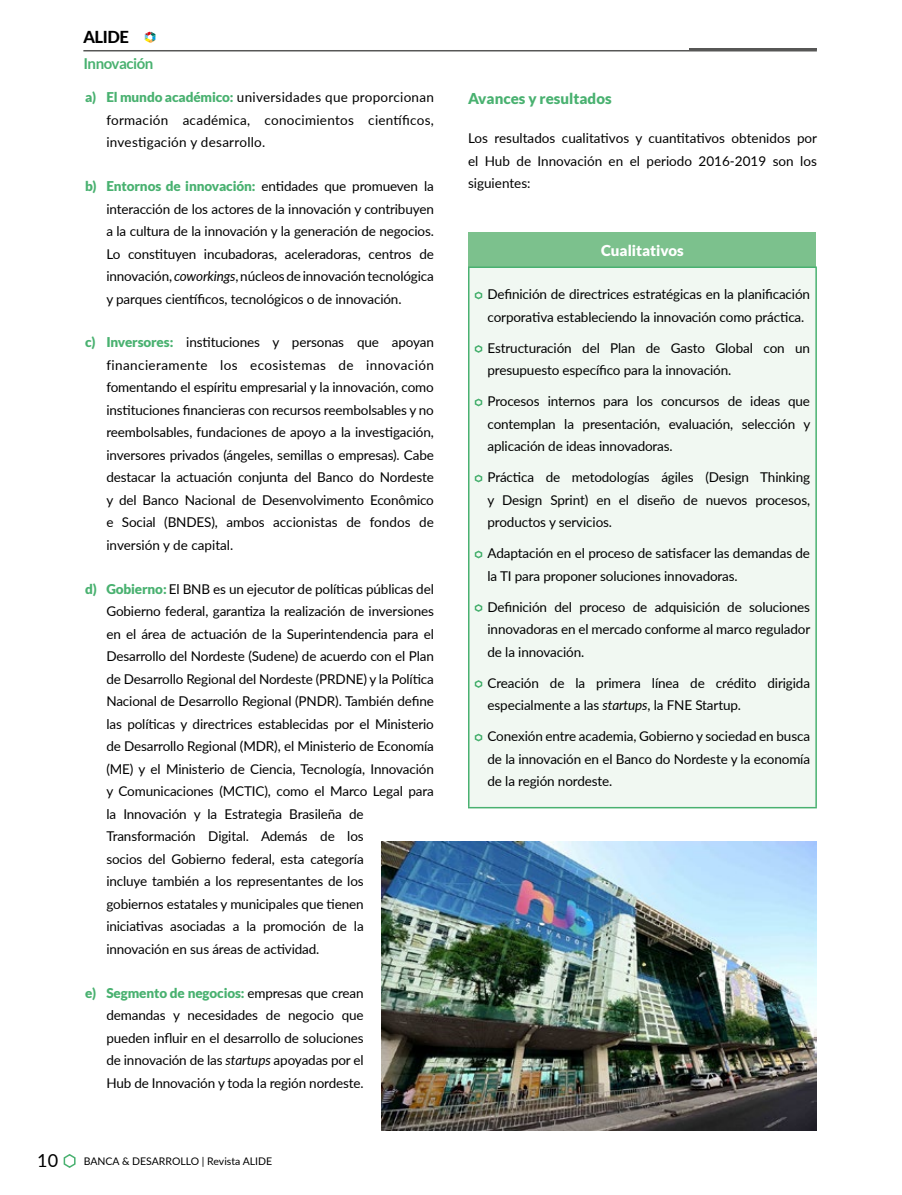
<style>
.page{position:relative;width:902px;height:1195px;background:#fff}
.page>*{position:absolute;margin:0;border:0;box-sizing:border-box;transform-origin:0 0}
.t1{font:18px "Lato";color:#000}
.t2{font:800 16.5px "Lato";letter-spacing:-.025em;color:#000}
.t3{font:900 15px "Lato";color:#49b170}
.t4{font:900 15px "Lato";color:#fff}
.t5{font:700 15px "Lato";letter-spacing:-.03em;color:#49b170}
.t6{font:13.5px/22.5px "Lato";letter-spacing:-.01em;color:#000;text-align:justify}
.t7{font:10.5px "Lato";color:#000}
.s1{font-weight:900;color:#49b170}
.s2{font-style:italic}
</style>
<div class="page">
<svg style="left:63px;top:1154px;width:13px;height:14px"></svg>
<hr style="left:83px;top:50px;width:733px;height:1px;background:#575756">
<hr style="left:689px;top:48px;width:127px;height:2px;background:#575756">
<svg style="left:145px;top:32px;width:10px;height:11px"></svg>
<div style="left:468px;top:233px;width:348px;height:34px;background:#7cc18d"></div>
<div style="left:468px;top:267px;width:348px;height:541px;background:#f1f8f2"></div>
<hr style="left:468px;top:266px;width:348px;height:2px;background:#49b170">
<hr style="left:468px;top:268px;width:1px;height:539px;background:#49b170">
<hr style="left:815px;top:268px;width:1px;height:539px;background:#49b170">
<hr style="left:468px;top:807px;width:348px;height:1px;background:#49b170">
<svg style="left:474px;top:291px;width:9px;height:9px"></svg>
<svg style="left:474px;top:345px;width:9px;height:8px"></svg>
<svg style="left:474px;top:398px;width:9px;height:9px"></svg>
<svg style="left:474px;top:474px;width:9px;height:9px"></svg>
<svg style="left:474px;top:550px;width:9px;height:9px"></svg>
<svg style="left:474px;top:604px;width:9px;height:8px"></svg>
<svg style="left:474px;top:680px;width:9px;height:8px"></svg>
<svg style="left:474px;top:733px;width:9px;height:9px"></svg>
<img style="left:381px;top:841px;width:435px;height:290px">
<p class="t2" style="left:83px;top:25px;width:47px">ALIDE</p>
<p class="t5" style="left:83px;top:55px;width:72px">Innovación</p>
<p class="t6" style="left:106px;top:86px;width:329px;text-indent:-21px"><span class="s1">a) El mundo académico:</span> universidades que proporcionan formación académica, conocimientos científicos, investigación y desarrollo.</p>
<p class="t6" style="left:106px;top:174px;width:329px;text-indent:-21px"><span class="s1">b) Entornos de innovación:</span> entidades que promueven la interacción de los actores de la innovación y contribuyen a la cultura de la innovación y la generación de negocios.<br>Lo constituyen incubadoras, aceleradoras, centros de innovación, <span class="s2">coworkings</span>, núcleos de innovación tecnológica y parques científicos, tecnológicos o de innovación.</p>
<p class="t6" style="left:106px;top:331px;width:329px;text-indent:-21px"><span class="s1">c) Inversores:</span> instituciones y personas que apoyan financieramente los ecosistemas de innovación fomentando el espíritu empresarial y la innovación, como instituciones financieras con recursos reembolsables y no reembolsables, fundaciones de apoyo a la investigación, inversores privados (ángeles, semillas o empresas). Cabe destacar la actuación conjunta del Banco do Nordeste y del Banco Nacional de Desenvolvimento Econômico e Social (BNDES), ambos accionistas de fondos de inversión y de capital.</p>
<p class="t6" style="left:106px;top:577px;width:329px;text-align:left;text-indent:-21px"><span class="s1">d) Gobierno:</span> El BNB es un ejecutor de políticas públicas del Gobierno federal, garantiza la realización de inversiones en el área de actuación de la Superintendencia para el Desarrollo del Nordeste (Sudene) de acuerdo con el Plan de Desarrollo Regional del Nordeste (PRDNE) y la Política Nacional de Desarrollo Regional (PNDR). También define las políticas y directrices establecidas por el Ministerio de Desarrollo Regional (MDR), el Ministerio de Economía (ME) y el Ministerio de Ciencia, Tecnología, Innovación y Comunicaciones (MCTIC), como el Marco Legal para la Innovación y la Estrategia Brasileña de Transformación Digital. Además de los<br>socios del Gobierno federal, esta categoría<br>incluye también a los representantes de los<br>gobiernos estatales y municipales que tienen<br>iniciativas asociadas a la promoción de la<br>innovación en sus áreas de actividad.</p>
<p class="t6" style="left:106px;top:981px;width:259px;text-indent:-21px"><span class="s1">e) Segmento de negocios:</span> empresas que crean demandas y necesidades de negocio que pueden influir en el desarrollo de soluciones de innovación de las <span class="s2">startups</span> apoyadas por el Hub de Innovación y toda la región nordeste.</p>
<h1 class="t1" style="left:37px;top:1147px;width:22px">10</h1>
<p class="t7" style="left:84px;top:1153px;width:190px">BANCA &amp; DESARROLLO | Revista ALIDE</p>
<p class="t3" style="left:468px;top:89px;width:145px">Avances y resultados</p>
<p class="t6" style="left:468px;top:126px;width:350px">Los resultados cualitativos y cuantitativos obtenidos por el Hub de Innovación en el periodo 2016-2019 son los siguientes:</p>
<p class="t4" style="left:601px;top:242px;width:84px">Cualitativos</p>
<p class="t6" style="left:487px;top:283px;width:324px">Definición de directrices estratégicas en la planificación corporativa estableciendo la innovación como práctica.</p>
<p class="t6" style="left:487px;top:336px;width:324px">Estructuración del Plan de Gasto Global con un presupuesto específico para la innovación.</p>
<p class="t6" style="left:487px;top:390px;width:324px">Procesos internos para los concursos de ideas que contemplan la presentación, evaluación, selección y aplicación de ideas innovadoras.</p>
<p class="t6" style="left:487px;top:466px;width:324px">Práctica de metodologías ágiles (Design Thinking y Design Sprint) en el diseño de nuevos procesos, productos y servicios.</p>
<p class="t6" style="left:487px;top:542px;width:324px">Adaptación en el proceso de satisfacer las demandas de la TI para proponer soluciones innovadoras.</p>
<p class="t6" style="left:487px;top:595px;width:324px">Definición del proceso de adquisición de soluciones innovadoras en el mercado conforme al marco regulador de la innovación.</p>
<p class="t6" style="left:487px;top:671px;width:324px">Creación de la primera línea de crédito dirigida especialmente a las <span class="s2">startups</span>, la FNE Startup.</p>
<p class="t6" style="left:487px;top:725px;width:324px">Conexión entre academia, Gobierno y sociedad en busca de la innovación en el Banco do Nordeste y la economía de la región nordeste.</p>
</div>
